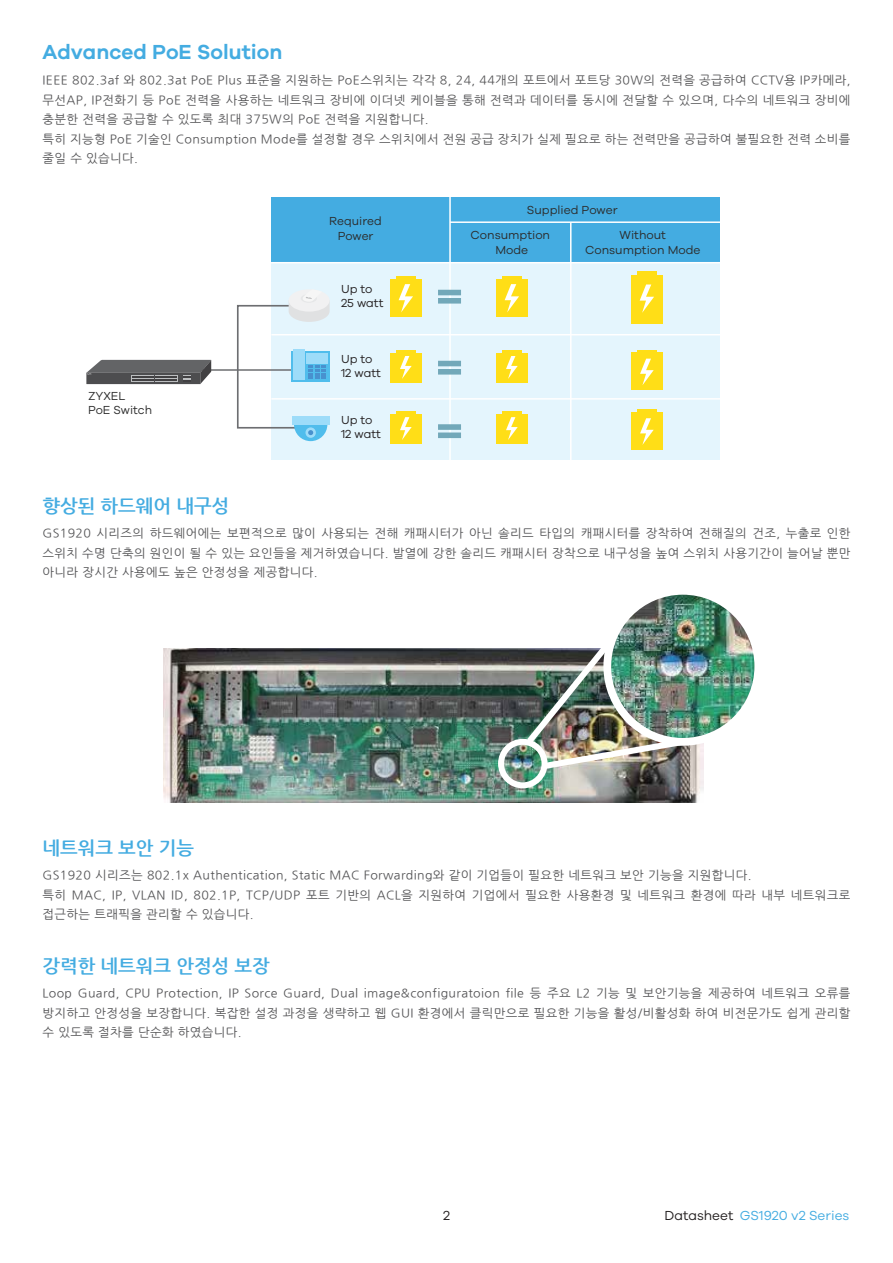
<style>
.page{position:relative;width:893px;height:1263px;background:#fff}
.page>*{position:absolute;margin:0;border:0;box-sizing:border-box;transform-origin:0 0}
.t1{font:600 21px "Galano Grotesque";color:#44ace1}
.t2{font:700 18.75px "Nanum Gothic";color:#44ace1}
.t3{font:13.5px "Galano Grotesque";color:#44ace1}
.t4{font:13.5px "Galano Grotesque";color:#231f20}
.t5{font:12px/19.5px "Nanum Gothic";letter-spacing:.03em;color:#525254}
.t6{font:12px/14.4px "Galano Grotesque";color:#2c2c2c;text-align:center}
.t7{font:12px/14.4px "Galano Grotesque";color:#231f20}
.s1{color:#231f20}
</style>
<div class="page">
<div style="left:271px;top:262px;width:448px;height:198px;background:#e4f5fd"></div>
<div style="left:271px;top:197px;width:448px;height:66px;background:#44ace1"></div>
<hr style="left:196px;top:369px;width:121px;height:2px;background:#6d6e71">
<svg style="left:86px;top:360px;width:125px;height:24px;background:#676869"></svg>
<svg style="left:236px;top:289px;width:94px;height:152px"></svg>
<div style="left:390px;top:279px;width:32px;height:37px;background:#ffde17"></div>
<svg style="left:399px;top:284px;width:14px;height:28px"></svg>
<div style="left:396px;top:276px;width:19px;height:5px;background:#ffde17"></div>
<div style="left:390px;top:353px;width:32px;height:30px;background:#ffde17"></div>
<div style="left:396px;top:350px;width:19px;height:5px;background:#ffde17"></div>
<svg style="left:400px;top:356px;width:12px;height:23px"></svg>
<div style="left:390px;top:414px;width:32px;height:30px;background:#ffde17"></div>
<div style="left:396px;top:411px;width:19px;height:5px;background:#ffde17"></div>
<svg style="left:400px;top:417px;width:12px;height:23px"></svg>
<div style="left:496px;top:279px;width:32px;height:37px;background:#ffde17"></div>
<svg style="left:505px;top:284px;width:14px;height:28px"></svg>
<div style="left:502px;top:276px;width:19px;height:5px;background:#ffde17"></div>
<div style="left:496px;top:353px;width:32px;height:30px;background:#ffde17"></div>
<div style="left:502px;top:350px;width:19px;height:5px;background:#ffde17"></div>
<svg style="left:506px;top:356px;width:12px;height:23px"></svg>
<div style="left:496px;top:414px;width:32px;height:30px;background:#ffde17"></div>
<div style="left:502px;top:411px;width:19px;height:5px;background:#ffde17"></div>
<svg style="left:506px;top:417px;width:12px;height:23px"></svg>
<div style="left:631px;top:275px;width:32px;height:48px;background:#ffde17"></div>
<svg style="left:640px;top:284px;width:14px;height:29px"></svg>
<hr style="left:637px;top:272px;width:19px;height:4px;background:#ffde17">
<div style="left:631px;top:353px;width:32px;height:37px;background:#ffde17"></div>
<div style="left:637px;top:350px;width:19px;height:5px;background:#ffde17"></div>
<svg style="left:640px;top:359px;width:14px;height:26px"></svg>
<div style="left:631px;top:412px;width:32px;height:38px;background:#ffde17"></div>
<div style="left:637px;top:409px;width:19px;height:5px;background:#ffde17"></div>
<svg style="left:640px;top:418px;width:14px;height:27px"></svg>
<hr style="left:449px;top:197px;width:2px;height:267px;background:#fff">
<hr style="left:570px;top:223px;width:2px;height:238px;background:#fff">
<hr style="left:450px;top:221px;width:271px;height:2px;background:#fff">
<hr style="left:271px;top:262px;width:462px;height:1px;background:#fff">
<hr style="left:271px;top:334px;width:462px;height:1px;background:#fff">
<hr style="left:271px;top:398px;width:462px;height:2px;background:#fff">
<div style="left:438px;top:290px;width:23px;height:5px;background:#72a8b9"></div>
<div style="left:438px;top:298px;width:23px;height:6px;background:#72a8b9"></div>
<div style="left:438px;top:361px;width:23px;height:5px;background:#72a8b9"></div>
<div style="left:438px;top:369px;width:23px;height:6px;background:#72a8b9"></div>
<div style="left:438px;top:424px;width:23px;height:6px;background:#72a8b9"></div>
<div style="left:438px;top:432px;width:23px;height:6px;background:#72a8b9"></div>
<img style="left:164px;top:649px;width:539px;height:153px">
<div style="left:498px;top:739px;width:50px;height:49px;border:6px solid #fff;border-radius:50%"></div>
<img style="left:521px;top:596px;width:232px;height:177px">
<div style="left:603px;top:587px;width:159px;height:159px;border:8px solid #fff;border-radius:50%"></div>
<h1 class="t1" style="left:43px;top:39px;width:241px">Advanced PoE Solution</h1>
<p class="t5" style="left:43px;top:71px;width:809px">IEEE 802.3af 와 802.3at PoE Plus 표준을 지원하는 PoE스위치는 각각 8, 24, 44개의 포트에서 포트당 30W의 전력을 공급하여 CCTV용 IP카메라, 무선AP, IP전화기 등 PoE 전력을 사용하는 네트워크 장비에 이더넷 케이블을 통해 전력과 데이터를 동시에 전달할 수 있으며, 다수의 네트워크 장비에 충분한 전력을 공급할 수 있도록 최대 375W의 PoE 전력을 지원합니다.<br>특히 지능형 PoE 기술인 Consumption Mode를 설정할 경우 스위치에서 전원 공급 장치가 실제 필요로 하는 전력만을 공급하여 불필요한 전력 소비를 줄일 수 있습니다.</p>
<p class="t6" style="left:88px;top:388px;width:66px;text-align:left">ZYXEL<br>PoE Switch</p>
<p class="t6" style="left:329px;top:214px;width:54px">Required<br>Power</p>
<p class="t7" style="left:341px;top:281px;width:44px">Up to<br>25 watt</p>
<p class="t7" style="left:341px;top:351px;width:41px">Up to<br>12 watt</p>
<p class="t7" style="left:341px;top:412px;width:41px">Up to<br>12 watt</p>
<p class="t6" style="left:471px;top:197px;width:149px;line-height:25.5px;text-align:left;text-indent:56px">Supplied Power<br>Consumption</p>
<p class="t6" style="left:495px;top:242px;width:34px">Mode</p>
<p class="t6" style="left:585px;top:228px;width:117px">Without<br>Consumption Mode</p>
<h2 class="t2" style="left:43px;top:497px;width:188px">향상된 하드웨어 내구성</h2>
<p class="t5" style="left:43px;top:524px;width:809px;text-align:justify">GS1920 시리즈의 하드웨어에는 보편적으로 많이 사용되는 전해 캐패시터가 아닌 솔리드 타입의 캐패시터를 장착하여 전해질의 건조, 누출로 인한 스위치 수명 단축의 원인이 될 수 있는 요인들을 제거하였습니다. 발열에 강한 솔리드 캐패시터 장착으로 내구성을 높여 스위치 사용기간이 늘어날 뿐만 아니라 장시간 사용에도 높은 안정성을 제공합니다.</p>
<h2 class="t2" style="left:43px;top:839px;width:153px">네트워크 보안 기능</h2>
<p class="t5" style="left:43px;top:866px;width:809px">GS1920 시리즈는 802.1x Authentication, Static MAC Forwarding와 같이 기업들이 필요한 네트워크 보안 기능을 지원합니다.<br>특히 MAC, IP, VLAN ID, 802.1P, TCP/UDP 포트 기반의 ACL을 지원하여 기업에서 필요한 사용환경 및 네트워크 환경에 따라 내부 네트워크로 접근하는 트래픽을 관리할 수 있습니다.</p>
<h2 class="t2" style="left:43px;top:957px;width:229px">강력한 네트워크 안정성 보장</h2>
<p class="t5" style="left:43px;top:984px;width:809px;text-align:justify">Loop Guard, CPU Protection, IP Sorce Guard, Dual image&amp;configuratoion file 등 주요 L2 기능 및 보안기능을 제공하여 네트워크 오류를 방지하고 안정성을 보장합니다. 복잡한 설정 과정을 생략하고 웹 GUI 환경에서 클릭만으로 필요한 기능을 활성/비활성화 하여 비전문가도 쉽게 관리할 수 있도록 절차를 단순화 하였습니다.</p>
<p class="t4" style="left:443px;top:1207px;width:8px">2</p>
<p class="t3" style="left:665px;top:1207px;width:186px"><span class="s1">Datasheet</span> GS1920 v2 Series</p>
</div>
